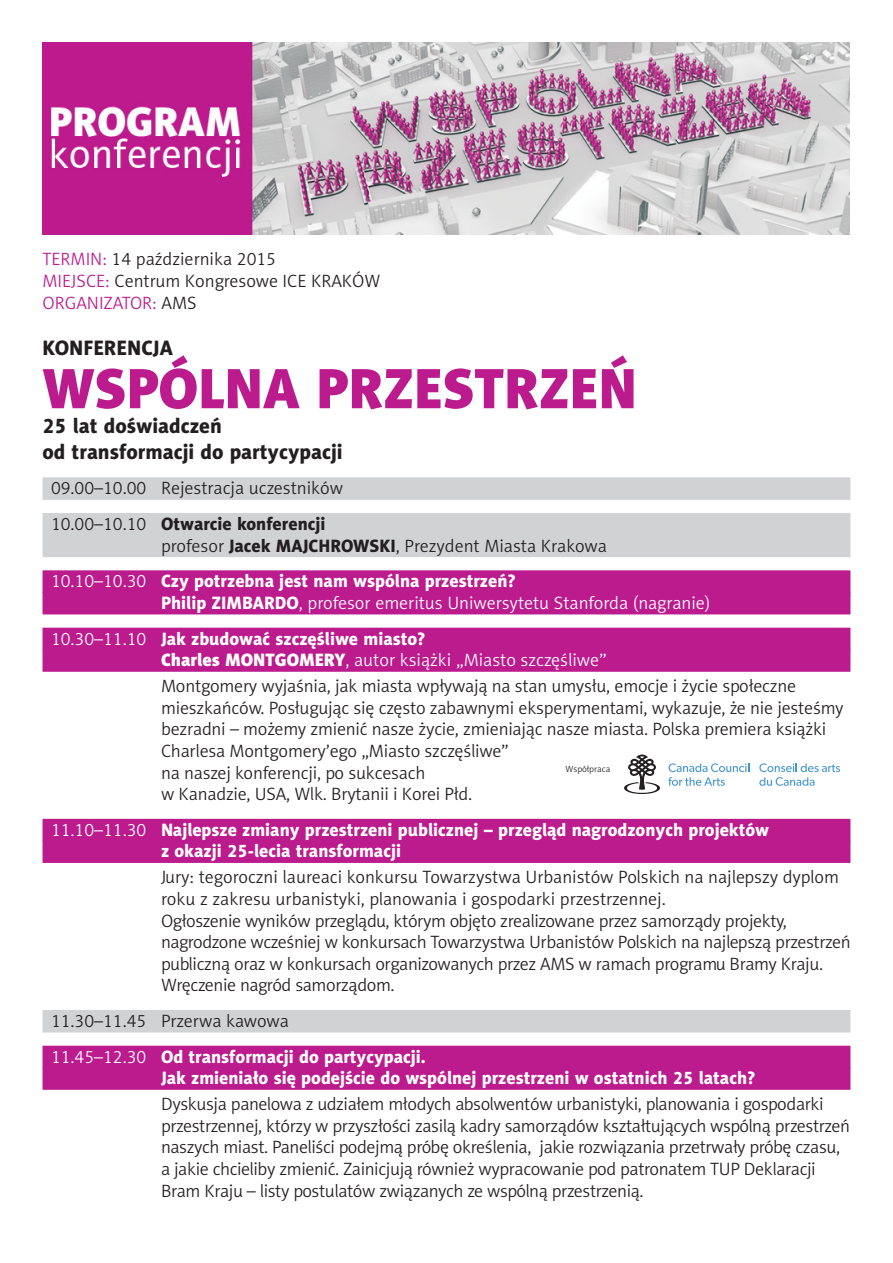
<style>
.page{position:relative;width:893px;height:1263px;background:#fff}
.page>*{position:absolute;margin:0;border:0;box-sizing:border-box;transform-origin:0 0}
.t1{font:57px "Naomi Sans EFN Black";color:#bc1b8d}
.t2{font:21px "Naomi Sans EFN Heavy";color:#231f20}
.t3{font:18px/21.6px "Naomi Sans EFN Light";letter-spacing:-.02em;color:#231f20}
.t4{font:18px "Naomi Sans EFN Heavy";color:#fff}
.t5{font:18px "Naomi Sans EFN Light";color:#231f20}
.t6{font:18px "Naomi Sans EFN Light";color:#fff}
.t7{font:18px "Naomi Sans EFN Heavy";color:#231f20}
.t8{font:18px "Naomi Sans EFN Light";color:#bc1b8d}
.t9{font:9px "Naomi Sans EFN Light";color:#231f20}
.s1{color:#bc1b8d}
.s2{color:#231f20}
.s3{font-family:"Naomi Sans EFN Light"}
.s4{font-family:"Naomi Sans EFN Heavy"}
.s5{font-family:"Naomi Sans EFN Black"}
</style>
<div class="page">
<img style="left:43px;top:43px;width:807px;height:192px">
<div style="left:43px;top:477px;width:807px;height:23px;background:#d1d2d4"></div>
<div style="left:43px;top:513px;width:807px;height:22px;background:#d1d2d4"></div>
<div style="left:43px;top:535px;width:807px;height:22px;background:#d1d2d4"></div>
<div style="left:43px;top:570px;width:807px;height:23px;background:#bc1b8d"></div>
<div style="left:43px;top:592px;width:807px;height:22px;background:#bc1b8d"></div>
<div style="left:43px;top:628px;width:807px;height:22px;background:#bc1b8d"></div>
<div style="left:43px;top:649px;width:807px;height:23px;background:#bc1b8d"></div>
<div style="left:43px;top:819px;width:807px;height:22px;background:#bc1b8d"></div>
<div style="left:43px;top:840px;width:807px;height:23px;background:#bc1b8d"></div>
<div style="left:43px;top:1010px;width:807px;height:22px;background:#d1d2d4"></div>
<div style="left:43px;top:1046px;width:807px;height:22px;background:#bc1b8d"></div>
<div style="left:43px;top:1067px;width:807px;height:23px;background:#bc1b8d"></div>
<svg style="left:759px;top:763px;width:81px;height:23px"></svg>
<svg style="left:668px;top:763px;width:81px;height:23px"></svg>
<svg style="left:624px;top:754px;width:36px;height:40px"></svg>
<p class="t5" style="left:43px;top:249px;width:235px"><span class="s1">TERMIN:</span> 14 października 2015</p>
<p class="t5" style="left:43px;top:271px;width:339px"><span class="s1">MIEJSCE:</span> Centrum Kongresowe ICE KRAKÓW</p>
<p class="t8" style="left:43px;top:292px;width:156px">ORGANIZATOR: <span class="s2">AMS</span></p>
<p class="t2" style="left:43px;top:336px;width:132px">KONFERENCJA</p>
<p class="t1" style="left:43px;top:355px;width:596px">WSPÓLNA PRZESTRZEŃ</p>
<p class="t2" style="left:43px;top:414px;width:181px">25 lat doświadczeń</p>
<p class="t2" style="left:43px;top:439px;width:302px">od transformacji do partycypacji</p>
<p class="t5" style="left:51px;top:478px;width:294px">09.00–10.00 Rejestracja uczestników</p>
<p class="t7" style="left:51px;top:513px;width:276px"><span class="s3">10.00–10.10</span> Otwarcie konferencji</p>
<p class="t5" style="left:161px;top:535px;width:447px">profesor <span class="s4">Jacek MAJCHROWSKI</span>, Prezydent Miasta Krakowa</p>
<p class="t4" style="left:51px;top:570px;width:466px"><span class="s3">10.10–10.30</span> Czy potrzebna jest nam wspólna przestrzeń?</p>
<p class="t6" style="left:161px;top:593px;width:551px"><span class="s4">Philip ZIMBARDO</span>, profesor emeritus Uniwersytetu Stanforda (nagranie)</p>
<p class="t4" style="left:51px;top:628px;width:376px"><span class="s3">10.30–11.10</span> Jak zbudować szczęśliwe miasto?</p>
<p class="t6" style="left:161px;top:650px;width:447px"><span class="s5">Charles MONTGOMERY</span>, autor książki „Miasto szczęśliwe”</p>
<p class="t3" style="left:161px;top:675px;width:684px">Montgomery wyjaśnia, jak miasta wpływają na stan umysłu, emocje i życie społeczne mieszkańców. Posługując się często zabawnymi eksperymentami, wykazuje, że nie jesteśmy bezradni – możemy zmienić nasze życie, zmieniając nasze miasta. Polska premiera książki Charlesa Montgomery’ego „Miasto szczęśliwe”<br>na naszej konferencji, po sukcesach<br>w Kanadzie, USA, Wlk. Brytanii i Korei Płd.</p>
<p class="t4" style="left:51px;top:819px;width:720px"><span class="s3">11.10–11.30</span> Najlepsze zmiany przestrzeni publicznej – przegląd nagrodzonych projektów</p>
<p class="t4" style="left:161px;top:840px;width:242px">z okazji 25-lecia transformacji</p>
<p class="t3" style="left:161px;top:866px;width:691px">Jury: tegoroczni laureaci konkursu Towarzystwa Urbanistów Polskich na najlepszy dyplom roku z zakresu urbanistyki, planowania i gospodarki przestrzennej.<br>Ogłoszenie wyników przeglądu, którym objęto zrealizowane przez samorządy projekty, nagrodzone wcześniej w konkursach Towarzystwa Urbanistów Polskich na najlepszą przestrzeń publiczną oraz w konkursach organizowanych przez AMS w ramach programu Bramy Kraju.<br>Wręczenie nagród samorządom.</p>
<p class="t5" style="left:51px;top:1011px;width:239px">11.30–11.45 Przerwa kawowa</p>
<p class="t4" style="left:51px;top:1046px;width:376px"><span class="s3">11.45–12.30</span> Od transformacji do partycypacji.</p>
<p class="t4" style="left:161px;top:1067px;width:596px">Jak zmieniało się podejście do wspólnej przestrzeni w ostatnich 25 latach?</p>
<p class="t3" style="left:161px;top:1093px;width:690px">Dyskusja panelowa z udziałem młodych absolwentów urbanistyki, planowania i gospodarki przestrzennej, którzy w przyszłości zasilą kadry samorządów kształtujących wspólną przestrzeń naszych miast. Paneliści podejmą próbę określenia, jakie rozwiązania przetrwały próbę czasu, a jakie chcieliby zmienić. Zainicjują również wypracowanie pod patronatem TUP Deklaracji Bram Kraju – listy postulatów związanych ze wspólną przestrzenią.</p>
<p class="t9" style="left:566px;top:764px;width:46px">Współpraca</p>
</div>
